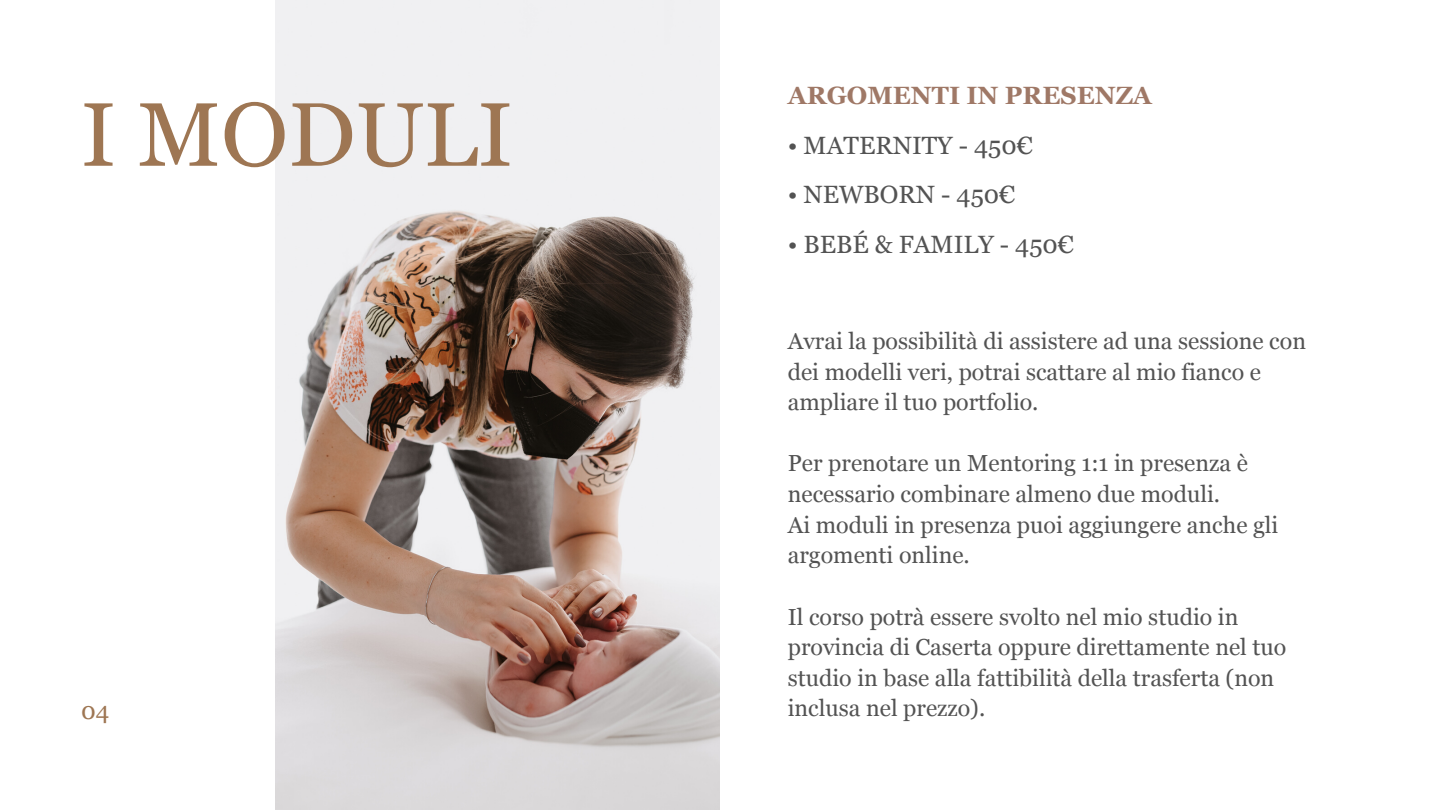
<style>
.page{position:relative;width:1440px;height:810px;background:#fff}
.page>*{position:absolute;margin:0;border:0;box-sizing:border-box;transform-origin:0 0}
.t1{font:90px "Georgia";color:#9e7653}
.t2{font:25px "Georgia";color:#535353}
.t3{font:700 25px "Georgia";color:#9f7866}
.t4{font:24px "Georgia";color:#9e7653}
.t5{font:23.2px/30.6px "Georgia";color:#535353}
</style>
<div class="page">
<img style="left:276px;top:0;width:444px;height:810px">
<h1 class="t1" style="left:81px;top:83px;width:433px">I MODULI</h1>
<p class="t4" style="left:81px;top:697px;width:30px">04</p>
<p class="t3" style="left:788px;top:81px;width:366px">ARGOMENTI IN PRESENZA</p>
<p class="t2" style="left:788px;top:131px;width:247px">• MATERNITY - 450€</p>
<p class="t2" style="left:788px;top:180px;width:229px">• NEWBORN - 450€</p>
<p class="t2" style="left:788px;top:230px;width:288px">• BEBÉ &amp; FAMILY - 450€</p>
<p class="t5" style="left:788px;top:326px;width:520px">Avrai la possibilità di assistere ad una sessione con dei modelli veri, potrai scattare al mio fianco e ampliare il tuo portfolio.</p>
<p class="t5" style="left:788px;top:448px;width:492px">Per prenotare un Mentoring 1:1 in presenza è necessario combinare almeno due moduli.<br>Ai moduli in presenza puoi aggiungere anche gli argomenti online.</p>
<p class="t5" style="left:788px;top:601px;width:500px">Il corso potrà essere svolto nel mio studio in provincia di Caserta oppure direttamente nel tuo studio in base alla fattibilità della trasferta (non inclusa nel prezzo).</p>
</div>
